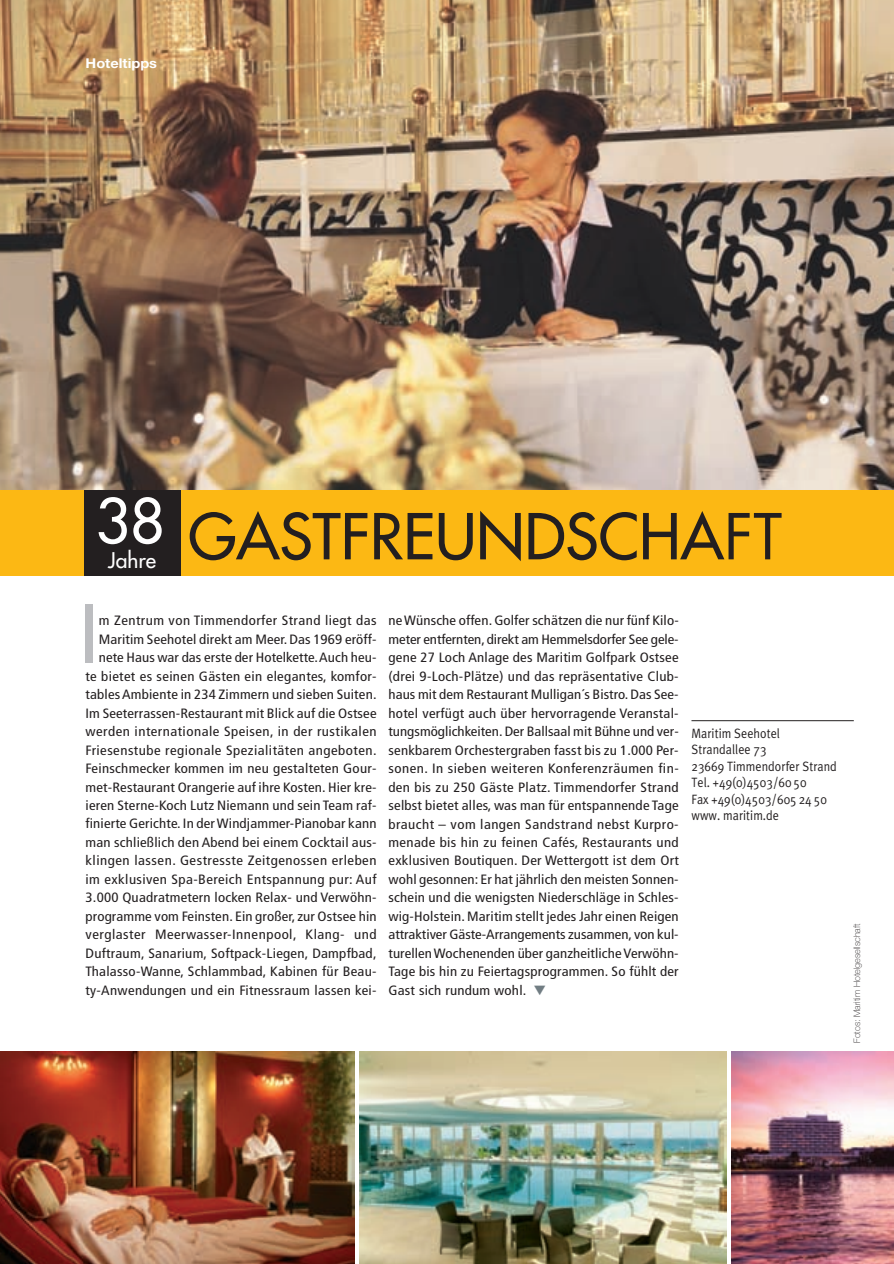
<style>
.page{position:relative;width:894px;height:1264px;background:#fff}
.page>*{position:absolute;margin:0;border:0;box-sizing:border-box;transform-origin:0 0}
.t1{font:61.5px "Futura";color:#231f20}
.t2{font:60px "Futura";color:#fff}
.t3{font:21px "Futura";color:#fff}
.t4{font:condensed 13.5px/18.5px "Frutiger";letter-spacing:.015em;color:#231f20;text-align:right;scale:1.1 1}
.t5{font:13.5px/16.5px "Meta Plus Normal";letter-spacing:.005em;color:#231f20;scale:.9 1}
.t6{font:700 13.5px "Helvetica Neue LT";color:#fff;scale:1.08 1}
.t7{font:100 9px "Helvetica Neue LT";color:#231f20}
.s1{font-style:inherit}
.s2{color:#717d83}
</style>
<div class="page">
<img style="left:0;top:0;width:893px;height:1263px">
<p class="t6" style="left:85px;top:59px;width:68px">Hoteltipps</p>
<h2 class="t2" style="left:95px;top:491px;width:71px">38</h2>
<h3 class="t3" style="left:108px;top:550px;width:49px">Jahre</h3>
<h1 class="t1" style="left:188px;top:506px;width:595px">GASTFREUNDSCHA<span class="s1">FT</span></h1>
<p class="t4" style="left:86px;top:612px;width:266px">m Zentrum von Timmendorfer Strand liegt das Maritim Seehotel direkt am Meer. Das 1969 eröff&shy;nete Haus war das erste der Hotelkette.Auch heu&shy;te bietet es seinen Gästen ein elegantes, komfor&shy;tables Ambiente in 234 Zimmern und sieben Suiten.<br>Im Seeterrassen-Restaurant mit Blick auf die Ostsee werden internationale Speisen, in der rustikalen Friesenstube regionale Spezialitäten angeboten.<br>Feinschmecker kommen im neu gestalteten Gour&shy;met-Restaurant Orangerie auf ihre Kosten. Hier kre&shy;ieren Sterne-Koch Lutz Niemann und sein Team raf&shy;finierte Gerichte. In der Windjammer-Pianobar kann man schließlich den Abend bei einem Cocktail aus&shy;klingen lassen. Gestresste Zeitgenossen erleben im exklusiven Spa-Bereich Entspannung pur: Auf 3.000 Quadratmetern locken Relax- und Verwöhn&shy;programme vom Feinsten. Ein großer, zur Ostsee hin verglaster Meerwasser-Innenpool, Klang- und Duftraum, Sanarium, Softpack-Liegen, Dampfbad, Thalasso-Wanne, Schlammbad, Kabinen für Beau&shy;ty-Anwendungen und ein Fitnessraum lassen kei-</p>
<p class="t4" style="left:388px;top:612px;width:265px;text-align:justify">ne Wünsche offen. Golfer schätzen die nur fünf Kilo&shy;meter entfernten, direkt am Hemmelsdorfer See gele&shy;gene 27 Loch Anlage des Maritim Golfpark Ostsee (drei 9-Loch-Plätze) und das repräsentative Club&shy;haus mit dem Restaurant Mulligan´s Bistro. Das See&shy;hotel verfügt auch über hervorragende Veranstal&shy;tungsmöglichkeiten. Der Ballsaal mit Bühne und ver&shy;senkbarem Orchestergraben fasst bis zu 1.000 Per&shy;sonen. In sieben weiteren Konferenzräumen fin&shy;den bis zu 250 Gäste Platz. Timmendorfer Strand selbst bietet alles, was man für entspannende Tage braucht – vom langen Sandstrand nebst Kurpro&shy;menade bis hin zu feinen Cafés, Restaurants und exklusiven Boutiquen. Der Wettergott ist dem Ort wohl gesonnen: Er hat jährlich den meisten Sonnen&shy;schein und die wenigsten Niederschläge in Schles&shy;wig-Holstein. Maritim stellt jedes Jahr einen Reigen attraktiver Gäste-Arrangements zusammen, von kul&shy;turellen Wochenenden über ganzheitliche Verwöhn-Tage bis hin zu Feiertagsprogrammen. So fühlt der Gast sich rundum wohl. <span class="s2">▼</span></p>
<p class="t5" style="left:691px;top:726px;width:163px">Maritim Seehotel<br>Strandallee 73<br>23669 Timmendorfer Strand<br>Tel. +49(0)4503/60 50<br>Fax +49(0)4503/605 24 50 www. maritim.de</p>
<p class="t7" style="left:853px;top:1043px;width:121px;rotate:-90deg">Fotos: Maritim Hotelgesellschaft</p>
</div>
